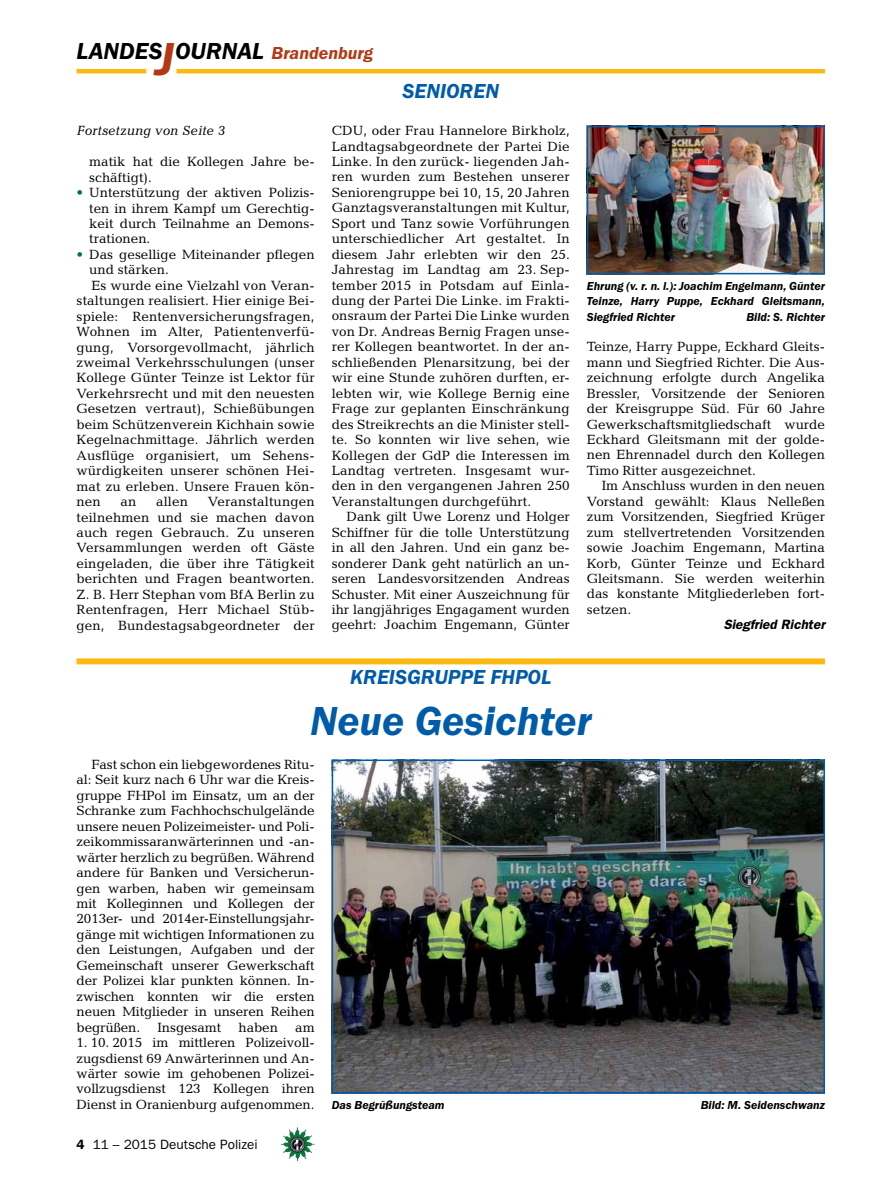
<style>
.page{position:relative;width:893px;height:1191px;background:#fff}
.page>*{position:absolute;margin:0;border:0;box-sizing:border-box;transform-origin:0 0}
.t1{font:italic 600 42px "Franklin Gothic Itc T";color:#005baa}
.t2{font:italic 600 24px "Franklin Gothic Itc T";color:#000}
.t3{font:italic 600 21px "Franklin Gothic Itc T";color:#005baa}
.t4{font:13.5px/15.5px "Candida";letter-spacing:.01em;color:#000;text-align:justify}
.t5{font:13.5px "Franklin Gothic";color:#000}
.t6{font:italic 13.5px "Candida";color:#000}
.t7{font:italic 600 13.5px "Franklin Gothic";color:#000}
.t8{font:13.5px "Candida";letter-spacing:-.01em;color:#000}
.t9{font:italic 600 12px/15.5px "Franklin Gothic Itc T";color:#000;text-align:justify}
.s1{font-size:48px;color:#b33916}
.s2{font-size:18px;color:#b33916}
.s3{color:#006f53}
.s4{font-weight:600}
</style>
<div class="page">
<hr style="left:77px;top:69px;width:69px;height:4px;background:#fdb913">
<hr style="left:176px;top:69px;width:649px;height:4px;background:#fdb913">
<img style="left:281px;top:1128px;width:16px;height:24px">
<img style="left:590px;top:129px;width:232px;height:142px">
<div style="left:587px;top:126px;width:238px;height:148px;border:2px solid #005baa"></div>
<div style="left:77px;top:658px;width:748px;height:6px;background:#fdb913"></div>
<img style="left:335px;top:762px;width:487px;height:328px">
<div style="left:332px;top:759px;width:493px;height:334px;border:2px solid #005baa"></div>
<h2 class="t2" style="left:77px;top:37px;width:298px">LANDES<span class="s1">J</span>OURNAL <span class="s2">Brandenburg</span></h2>
<h3 class="t3" style="left:402px;top:79px;width:58px">Senioren</h3>
<p class="t6" style="left:77px;top:123px;width:150px">Fortsetzung von Seite 3</p>
<p class="t4" style="left:332px;top:123px;width:240px">CDU, oder Frau Hannelore Birkholz, Landtagsabgeordnete der Partei Die Linke. In den zurück- liegenden Jah&shy;ren wurden zum Bestehen unserer Seniorengruppe bei 10, 15, 20 Jahren Ganztagsveranstaltungen mit Kultur, Sport und Tanz sowie Vorführungen unterschiedlicher Art gestaltet. In diesem Jahr erlebten wir den 25.<br>Jahrestag im Landtag am 23. Sep&shy;tember 2015 in Potsdam auf Einla&shy;dung der Partei Die Linke. im Frakti&shy;onsraum der Partei Die Linke wurden von Dr. Andreas Bernig Fragen unse&shy;rer Kollegen beantwortet. In der an&shy;schließenden Plenarsitzung, bei der wir eine Stunde zuhören durften, er&shy;lebten wir, wie Kollege Bernig eine Frage zur geplanten Einschränkung des Streikrechts an die Minister stell&shy;te. So konnten wir live sehen, wie Kollegen der GdP die Interessen im Landtag vertreten. Insgesamt wur&shy;den in den vergangenen Jahren 250<br>Veranstaltungen durchgeführt.</p>
<p class="t4" style="left:332px;top:509px;width:240px;text-indent:15px">Dank gilt Uwe Lorenz und Holger Schiffner für die tolle Unterstützung in all den Jahren. Und ein ganz be&shy;sonderer Dank geht natürlich an un&shy;seren Landesvorsitzenden Andreas Schuster. Mit einer Auszeichnung für ihr langjähriges Engagament wurden geehrt: Joachim Engemann, Günter</p>
<p class="t4" style="left:89px;top:154px;width:227px">matik hat die Kollegen Jahre be&shy;schäftigt).</p>
<p class="t4" style="left:89px;top:185px;width:227px;text-indent:-13px"><span class="s3">•</span> Unterstützung der aktiven Polizis&shy;ten in ihrem Kampf um Gerechtig&shy;keit durch Teilnahme an Demons&shy;trationen.</p>
<p class="t4" style="left:77px;top:247px;width:240px"><span class="s3">•</span> Das gesellige Miteinander pflegen</p>
<p class="t4" style="left:89px;top:262px;width:81px">und stärken.</p>
<p class="t4" style="left:91px;top:277px;width:225px">Es wurde eine Vielzahl von Veran-</p>
<p class="t4" style="left:77px;top:293px;width:240px">staltungen realisiert. Hier einige Bei-</p>
<p class="t4" style="left:77px;top:308px;width:240px">spiele: Rentenversicherungsfragen,</p>
<p class="t4" style="left:77px;top:324px;width:240px">Wohnen im Alter, Patientenverfü-</p>
<p class="t4" style="left:77px;top:339px;width:240px">gung, Vorsorgevollmacht, jährlich</p>
<p class="t4" style="left:77px;top:355px;width:240px">zweimal Verkehrsschulungen (unser</p>
<p class="t4" style="left:77px;top:370px;width:240px">Kollege Günter Teinze ist Lektor für</p>
<p class="t4" style="left:77px;top:386px;width:240px">Verkehrsrecht und mit den neuesten</p>
<p class="t4" style="left:77px;top:401px;width:240px">Gesetzen vertraut), Schießübungen</p>
<p class="t4" style="left:77px;top:416px;width:240px">beim Schützenverein Kichhain sowie</p>
<p class="t4" style="left:77px;top:432px;width:240px">Kegelnachmittage. Jährlich werden</p>
<p class="t4" style="left:77px;top:447px;width:240px">Ausflüge organisiert, um Sehens-</p>
<p class="t4" style="left:77px;top:463px;width:240px">würdigkeiten unserer schönen Hei-</p>
<p class="t4" style="left:77px;top:478px;width:240px">mat zu erleben. Unsere Frauen kön-</p>
<p class="t4" style="left:77px;top:494px;width:26px">nen</p>
<p class="t4" style="left:121px;top:494px;width:17px">an</p>
<p class="t4" style="left:156px;top:494px;width:33px">allen</p>
<p class="t4" style="left:77px;top:494px;width:240px;text-indent:131px">Veranstaltungen teilnehmen und sie machen davon auch regen Gebrauch. Zu unseren Versammlungen werden oft Gäste eingeladen, die über ihre Tätigkeit berichten und Fragen beantworten.<br>Z. B. Herr Stephan vom BfA Berlin zu Rentenfragen, Herr Michael Stüb&shy;gen, Bundestagsabgeordneter der</p>
<p class="t9" style="left:587px;top:278px;width:240px">Ehrung (v. r. n. l.): Joachim Engelmann, Günter Teinze, Harry Puppe, Eckhard Gleitsmann, Siegfried Richter</p>
<p class="t9" style="left:746px;top:309px;width:80px">Bild: S. Richter</p>
<p class="t4" style="left:587px;top:339px;width:240px">Teinze, Harry Puppe, Eckhard Gleits&shy;mann und Siegfried Richter. Die Aus&shy;zeichnung erfolgte durch Angelika Bressler, Vorsitzende der Senioren der Kreisgruppe Süd. Für 60 Jahre Gewerkschaftsmitgliedschaft wurde Eckhard Gleitsmann mit der golde&shy;nen Ehrennadel durch den Kollegen Timo Ritter ausgezeichnet.</p>
<p class="t4" style="left:587px;top:478px;width:240px;text-indent:15px">Im Anschluss wurden in den neuen Vorstand gewählt: Klaus Nelleßen zum Vorsitzenden, Siegfried Krüger zum stellvertretenden Vorsitzenden sowie Joachim Engemann, Martina Korb, Günter Teinze und Eckhard Gleitsmann. Sie werden weiterhin das konstante Mitgliederleben fort&shy;setzen.</p>
<p class="t7" style="left:724px;top:617px;width:103px">Siegfried Richter</p>
<h3 class="t3" style="left:350px;top:665px;width:60px">Kreisgru</h3>
<h3 class="t3" style="left:448px;top:665px;width:80px">ppe FHPol</h3>
<h1 class="t1" style="left:310px;top:696px;width:283px">Neue Gesichter</h1>
<p class="t4" style="left:77px;top:756px;width:240px;text-indent:15px">Fast schon ein liebgewordenes Ritu&shy;al: Seit kurz nach 6 Uhr war die Kreis&shy;gruppe FHPol im Einsatz, um an der Schranke zum Fachhochschulgelände unsere neuen Polizeimeister- und Poli&shy;zeikommissaranwärterinnen und -an&shy;wärter herzlich zu begrüßen. Während andere für Banken und Versicherun&shy;gen warben, haben wir gemeinsam mit Kolleginnen und Kollegen der 2013er- und 2014er-Einstellungsjahr&shy;gänge mit wichtigen Informationen zu den Leistungen, Aufgaben und der Gemeinschaft unserer Gewerkschaft der Polizei klar punkten können. In&shy;zwischen konnten wir die ersten neuen Mitglieder in unseren Reihen begrüßen.</p>
<p class="t8" style="left:158px;top:1019px;width:65px">Insgesamt</p>
<p class="t4" style="left:239px;top:1019px;width:41px">haben</p>
<p class="t4" style="left:295px;top:1019px;width:21px">am</p>
<p class="t4" style="left:77px;top:1034px;width:240px">1. 10. 2015 im mittleren Polizeivoll&shy;zugsdienst 69 Anwärterinnen und An&shy;wärter sowie im gehobenen Polizei&shy;vollzugsdienst 123 Kollegen ihren Dienst in Oranienburg aufgenommen.</p>
<p class="t5" style="left:77px;top:1136px;width:183px"><span class="s4">4</span> 11 – 2015 Deutsche Polizei</p>
<p class="t9" style="left:332px;top:1097px;width:114px">Das Begrüßungsteam</p>
<p class="t9" style="left:701px;top:1097px;width:126px">Bild: M. Seidenschwanz</p>
</div>
